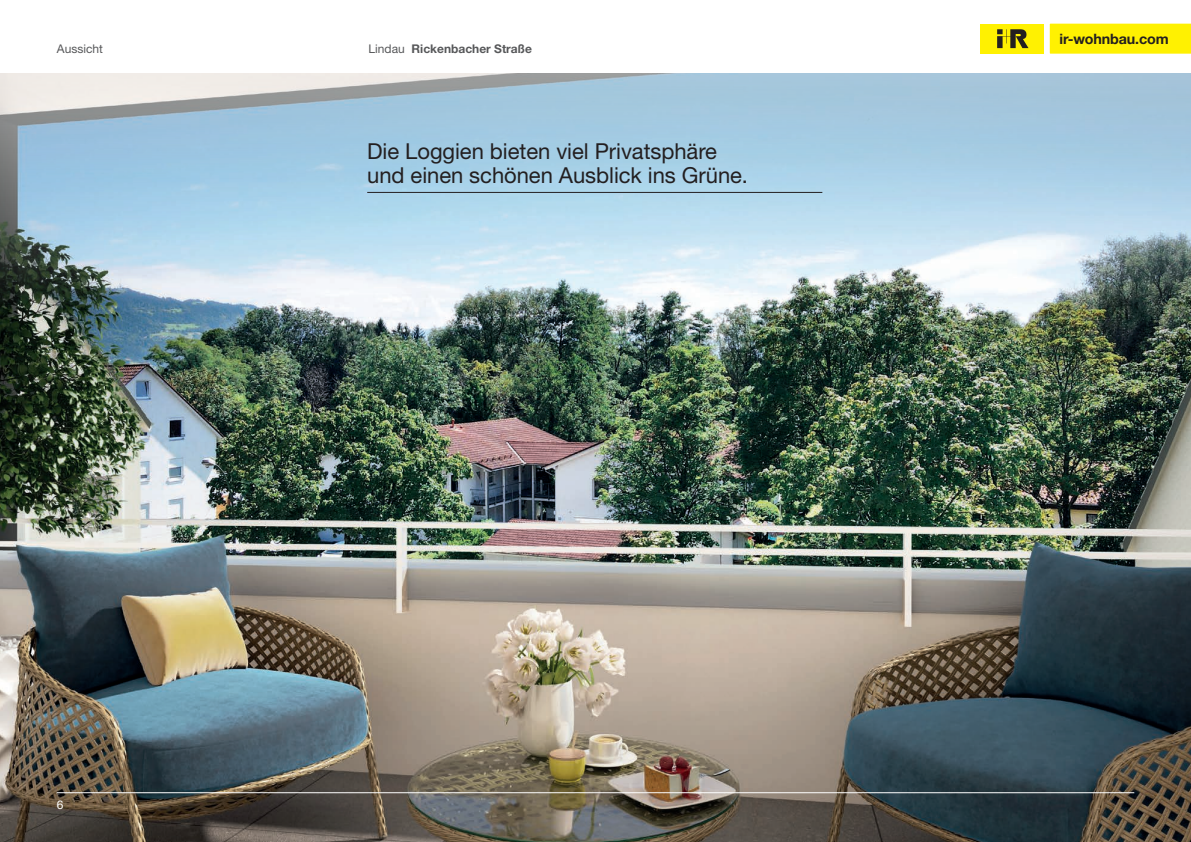
<style>
.page{position:relative;width:1191px;height:842px;background:#fff}
.page>*{position:absolute;margin:0;border:0;box-sizing:border-box;transform-origin:0 0}
.t1{font:22px/24px "Helvetica Neue LT Std";letter-spacing:-.005em;color:#231f20}
.t2{font:700 14.3px "Helvetica Neue LT Std";letter-spacing:-.01em;color:#231f20}
.t3{font:700 12px "Helvetica Neue LT Std";color:#57585a}
.t4{font:12px "Helvetica Neue LT Std";color:#57585a}
.t5{font:12px "Helvetica Neue LT Std";color:#fff}
.s1{font-weight:400}
</style>
<div class="page">
<img style="left:0;top:73px;width:1191px;height:769px">
<div style="left:1050px;top:24px;width:141px;height:29px;background:#fff101"></div>
<div style="left:979px;top:24px;width:64px;height:29px;background:#fff101"></div>
<svg style="left:997px;top:29px;width:31px;height:19px"></svg>
<hr style="left:57px;top:792px;width:1077px;height:1px;background:#fff">
<hr style="left:367px;top:192px;width:455px;height:1px;background:#231f20">
<p class="t4" style="left:57px;top:41px;width:48px">Aussicht</p>
<p class="t3" style="left:369px;top:41px;width:165px"><span class="s1">Lindau</span> Rickenbacher Straße</p>
<p class="t5" style="left:57px;top:797px;width:8px">6</p>
<p class="t1" style="left:367px;top:139px;width:382px">Die Loggien bieten viel Privatsphäre und einen schönen Ausblick ins Grüne.</p>
<p class="t2" style="left:1059px;top:30px;width:111px">ir-wohnbau.com</p>
</div>
